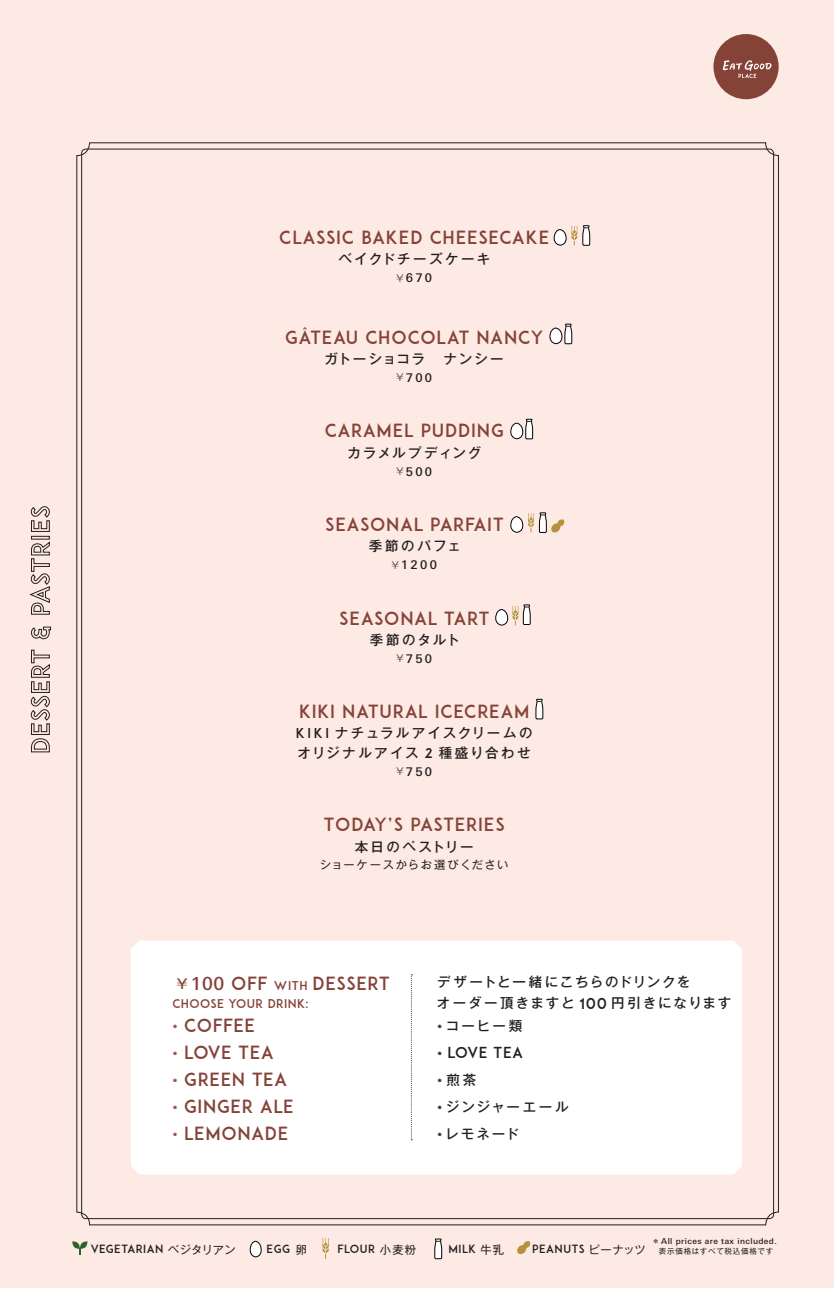
<style>
.page{position:relative;width:834px;height:1289px;background:#fff}
.page>*{position:absolute;margin:0;border:0;box-sizing:border-box;transform-origin:0 0}
.t1{font:18px/27px "ADAM.CGPRO";letter-spacing:.04em;color:#854338}
.t2{font:15px "ADAM.CGPRO";letter-spacing:.05em;color:#231f20}
.t3{font:500 13.5px/22.2px "Gothic MB101 Pro";letter-spacing:.135em;color:#231f20}
.t4{font:500 13.5px/19.5px "Gothic MB101 Pro";letter-spacing:.17em;color:#231f20}
.t5{font:500 13.5px "Gothic MB101 Pro";letter-spacing:.175em;color:#231f20}
.t6{font:500 13.5px "Gothic MB101 Pro";letter-spacing:.165em;color:#231f20}
.t7{font:500 12px "Linotype Univers Basic";letter-spacing:.2em;color:#231f20}
.t8{font:12px "ADAM.CGPRO";letter-spacing:.035em;color:#854338}
.t9{font:11.25px "ADAM.CGPRO";letter-spacing:.05em;color:#231f20}
.t10{font:11.25px "Gothic MB101 Pro";letter-spacing:.135em;color:#231f20}
.t11{font:500 8.25px "Linotype Univers Basic";letter-spacing:.05em;color:#231f20}
.t12{font:7.5px "Gothic MB101 Pro";letter-spacing:.1em;color:#231f20}
.s1{font-family:"Gothic MB101 Pro";font-weight:300;font-size:9.75px}
.s2{font-family:"ADAM.CGPRO";font-weight:400}
.s3{font-family:"Gothic MB101 Pro";font-weight:500;font-size:13.5px}
.s4{font-family:"Linotype Univers Basic";font-weight:500}
.s5{font-size:12px}
.s6{font-family:"ADAM.CGPRO";font-weight:400;font-size:15px}
.s7{font-family:"ADAM.CGPRO";font-weight:400;font-size:18px}
.s8{font-size:18px}
.s9{font-family:"Gothic MB101 Pro"}
.s10{font-family:"Gothic MB101 Pro";font-weight:400;font-size:7.5px}
</style>
<div class="page">
<div style="left:0;top:0;width:833px;height:1287px;background:#fdeae4"></div>
<div style="left:131px;top:940px;width:611px;height:234px;background:#fff"></div>
<div style="left:713px;top:34px;width:65px;height:65px;background:#854338;border-radius:50%"></div>
<svg style="left:722px;top:60px;width:49px;height:18px"></svg>
<svg style="left:31px;top:649px;width:19px;height:103px"></svg>
<svg style="left:31px;top:626px;width:20px;height:13px"></svg>
<svg style="left:29px;top:541px;width:21px;height:73px"></svg>
<div style="left:31px;top:536px;width:19px;height:3px;border:1px solid #231f20"></div>
<svg style="left:31px;top:506px;width:19px;height:26px"></svg>
<svg style="left:411px;top:974px;width:1px;height:166px"></svg>
<svg style="left:535px;top:699px;width:8px;height:20px"></svg>
<svg style="left:553px;top:225px;width:37px;height:21px"></svg>
<svg style="left:549px;top:324px;width:23px;height:20px"></svg>
<svg style="left:510px;top:419px;width:23px;height:20px"></svg>
<svg style="left:495px;top:604px;width:35px;height:21px"></svg>
<svg style="left:510px;top:512px;width:54px;height:21px"></svg>
<svg style="left:517px;top:1241px;width:13px;height:13px"></svg>
<svg style="left:72px;top:1241px;width:16px;height:14px"></svg>
<svg style="left:249px;top:1240px;width:13px;height:48px"></svg>
<svg style="left:322px;top:1238px;width:7px;height:20px"></svg>
<svg style="left:434px;top:1238px;width:8px;height:21px"></svg>
<p class="t1" style="left:279px;top:224px;width:271px">CLASSIC BAKED CHEESECAKE</p>
<p class="t5" style="left:338px;top:248px;width:153px">ベイクドチーズケーキ</p>
<p class="t7" style="left:395px;top:271px;width:38px"><span class="s1">￥</span>670</p>
<p class="t1" style="left:285px;top:323px;width:259px">GÂTEAU CHOCOLAT NANCY</p>
<p class="t3" style="left:324px;top:346px;width:181px">ガトーショコラ　ナンシー</p>
<p class="t7" style="left:395px;top:370px;width:38px"><span class="s1">￥</span>700</p>
<p class="t1" style="left:324px;top:417px;width:181px">CARAMEL PUDDING</p>
<p class="t3" style="left:347px;top:439px;width:135px">カラメルプディング</p>
<p class="t7" style="left:395px;top:464px;width:38px"><span class="s1">￥</span>500</p>
<p class="t1" style="left:325px;top:510px;width:180px">SEASONAL PARFAIT</p>
<p class="t3" style="left:369px;top:533px;width:94px">季節のパフェ</p>
<p class="t7" style="left:390px;top:558px;width:48px"><span class="s1">￥</span>1200</p>
<p class="t1" style="left:339px;top:604px;width:152px">SEASONAL TART</p>
<p class="t3" style="left:370px;top:627px;width:92px">季節のタルト</p>
<p class="t7" style="left:395px;top:651px;width:38px"><span class="s1">￥</span>750</p>
<p class="t1" style="left:299px;top:698px;width:232px">KIKI NATURAL ICECREAM</p>
<p class="t4" style="left:296px;top:721px;width:238px"><span class="s2">KIKI</span> ナチュラルアイスクリームのオリジナルアイス <span class="s2">2</span> 種盛り合わせ</p>
<p class="t7" style="left:395px;top:764px;width:38px"><span class="s1">￥</span>750</p>
<p class="t1" style="left:324px;top:811px;width:182px">TODAY’S PASTERIES</p>
<p class="t6" style="left:355px;top:835px;width:120px">本日のペストリー</p>
<p class="t10" style="left:319px;top:855px;width:190px">ショーケースからお選びください</p>
<p class="t1" style="left:175px;top:970px;width:215px"><span class="s3">￥</span><span class="s4">100</span> OFF <span class="s5">WITH</span> DESSERT</p>
<p class="t8" style="left:172px;top:995px;width:137px">CHOOSE YOUR DRINK:</p>
<p class="t1" style="left:172px;top:1012px;width:123px">* COFFEE<br>* LOVE TEA<br>* GREEN TEA * GINGER ALE * LEMONADE</p>
<p class="t3" style="left:437px;top:968px;width:296px">デザートと一緒にこちらのドリンクを<br>オーダー頂きますと <span class="s6">100</span> 円引きになります<span class="s7">*</span>コーヒー類</p>
<p class="t2" style="left:437px;top:1043px;width:87px"><span class="s8">*</span> LOVE TEA</p>
<p class="t3" style="left:437px;top:1064px;width:133px;line-height:27px"><span class="s7">*</span>煎茶<br><span class="s7">*</span>ジンジャーエール<span class="s7">*</span>レモネード</p>
<p class="t9" style="left:91px;top:1242px;width:146px">VEGETARIAN <span class="s9">ベジタリアン</span></p>
<p class="t9" style="left:266px;top:1242px;width:42px">EGG <span class="s9">卵</span></p>
<p class="t9" style="left:337px;top:1242px;width:80px">FLOUR <span class="s9">小麦粉</span></p>
<p class="t9" style="left:448px;top:1242px;width:57px">MILK <span class="s9">牛乳</span></p>
<p class="t9" style="left:532px;top:1242px;width:115px">PEANUTS <span class="s9">ピーナッツ</span></p>
<p class="t11" style="left:652px;top:1236px;width:126px"><span class="s10">＊</span> All prices are tax included.</p>
<p class="t12" style="left:658px;top:1244px;width:132px">表示価格はすべて税込価格です　　</p>
</div>
